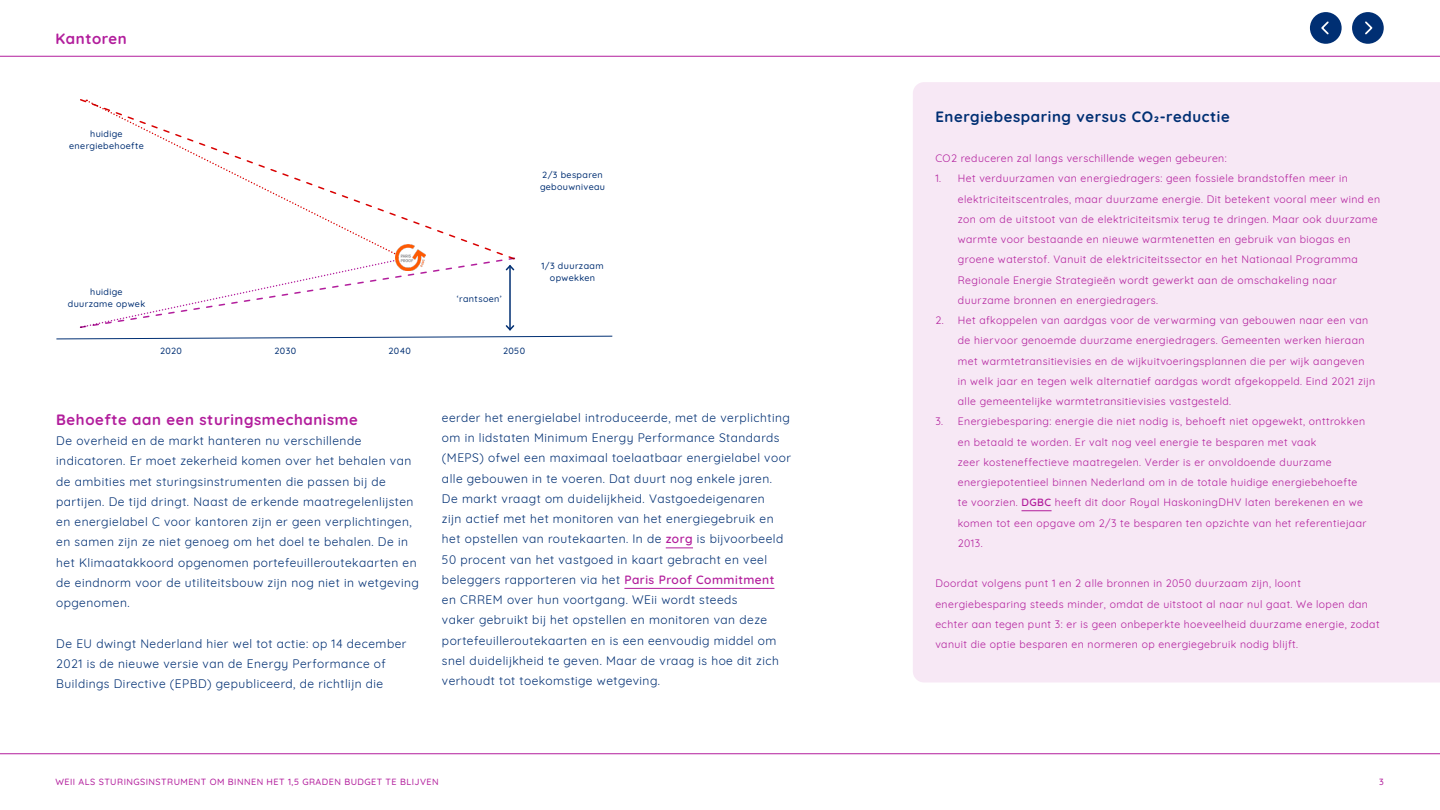
<style>
.page{position:relative;width:1440px;height:810px;background:#fff}
.page>*{position:absolute;margin:0;border:0;box-sizing:border-box;transform-origin:0 0}
.t1{font:700 15px "Quicksand";letter-spacing:.04em;color:#b21d9c}
.t2{font:700 15px "Quicksand";letter-spacing:.04em;color:#002f73}
.t3{font:12px/20.2px "Quicksand";letter-spacing:.04em;color:#002f73}
.t4{font:10.5px/20.2px "Quicksand";letter-spacing:.04em;color:#b21d9c}
.t5{font:500 9px/12px "Quicksand";letter-spacing:.04em;color:#002f73;text-align:center}
.t6{font:500 9px "Quicksand";letter-spacing:.05em;color:#b21d9c}
.s1{font-weight:600;color:#b21d9c}
.s2{font-weight:600}
</style>
<div class="page">
<div style="left:1352px;top:12px;width:32px;height:32px;background:#002f73;border-radius:50%"></div>
<svg style="left:1365px;top:21px;width:8px;height:14px"></svg>
<div style="left:1310px;top:12px;width:32px;height:32px;background:#002f73;border-radius:50%"></div>
<svg style="left:1321px;top:21px;width:8px;height:14px"></svg>
<hr style="left:0;top:56px;width:1440px;height:1px;background:#b21d9c">
<hr style="left:0;top:753px;width:1440px;height:1px;background:#b21d9c">
<div style="left:913px;top:82px;width:527px;height:600px;background:#f7e8f5"></div>
<svg style="left:666px;top:548px;width:27px;height:1px"></svg>
<hr style="left:624px;top:588px;width:150px;height:1px;background:#b21d9c">
<hr style="left:1022px;top:511px;width:30px;height:1px;background:#b21d9c">
<svg style="left:86px;top:99px;width:319px;height:158px"></svg>
<svg style="left:56px;top:257px;width:557px;height:82px"></svg>
<img style="left:396px;top:245px;width:30px;height:25px">
<h1 class="t1" style="left:56px;top:27px;width:73px">Kantoren</h1>
<p class="t5" style="left:69px;top:127px;width:76px">huidige energiebehoefte</p>
<p class="t5" style="left:540px;top:168px;width:67px;text-align:left">2/3 besparen gebouwniveau</p>
<p class="t5" style="left:68px;top:285px;width:79px">huidige duurzame opwek</p>
<p class="t5" style="left:457px;top:292px;width:46px">‘rantsoen’</p>
<p class="t5" style="left:160px;top:344px;width:23px">2020</p>
<p class="t5" style="left:275px;top:344px;width:23px">2030</p>
<p class="t5" style="left:389px;top:344px;width:24px">2040</p>
<p class="t5" style="left:503px;top:344px;width:23px">2050</p>
<p class="t5" style="left:541px;top:259px;width:64px">1/3 duurzaam opwekken</p>
<h1 class="t1" style="left:56px;top:408px;width:303px">Behoefte aan een sturingsmechanisme</h1>
<p class="t3" style="left:56px;top:429px;width:364px">De overheid en de markt hanteren nu verschillende indicatoren. Er moet zekerheid komen over het behalen van de ambities met sturingsinstrumenten die passen bij de partijen. De tijd dringt. Naast de erkende maatregelenlijsten en energielabel C voor kantoren zijn er geen verplichtingen, en samen zijn ze niet genoeg om het doel te behalen. De in het Klimaatakkoord opgenomen portefeuilleroutekaarten en de eindnorm voor de utiliteitsbouw zijn nog niet in wetgeving opgenomen.</p>
<p class="t3" style="left:56px;top:632px;width:352px">De EU dwingt Nederland hier wel tot actie: op 14 december<br>2021 is de nieuwe versie van de Energy Performance of<br>Buildings Directive (EPBD) gepubliceerd, de richtlijn die</p>
<p class="t3" style="left:442px;top:406px;width:350px">eerder het energielabel introduceerde, met de verplichting om in lidstaten Minimum Energy Performance Standards (MEPS) ofwel een maximaal toelaatbaar energielabel voor alle gebouwen in te voeren. Dat duurt nog enkele jaren.<br>De markt vraagt om duidelijkheid. Vastgoedeigenaren<br>zijn actief met het monitoren van het energiegebruik en het opstellen van routekaarten. In de <span class="s1">zorg</span> is bijvoorbeeld 50 procent van het vastgoed in kaart gebracht en veel beleggers rapporteren via het <span class="s1">Paris Proof Commitment </span>en CRREM over hun voortgang. WEii wordt steeds<br>vaker gebruikt bij het opstellen en monitoren van deze portefeuilleroutekaarten en is een eenvoudig middel om snel duidelijkheid te geven. Maar de vraag is hoe dit zich verhoudt tot toekomstige wetgeving.</p>
<h1 class="t2" style="left:935px;top:105px;width:296px">Energiebesparing versus CO2-reductie</h1>
<p class="t4" style="left:935px;top:147px;width:293px">CO2 reduceren zal langs verschillende wegen gebeuren:</p>
<p class="t4" style="left:958px;top:167px;width:424px;text-indent:-23px">1. Het verduurzamen van energiedragers: geen fossiele brandstoffen meer in elektriciteitscentrales, maar duurzame energie. Dit betekent vooral meer wind en zon om de uitstoot van de elektriciteitsmix terug te dringen. Maar ook duurzame warmte voor bestaande en nieuwe warmtenetten en gebruik van biogas en groene waterstof. Vanuit de elektriciteitssector en het Nationaal Programma Regionale Energie Strategieën wordt gewerkt aan de omschakeling naar duurzame bronnen en energiedragers.</p>
<p class="t4" style="left:958px;top:309px;width:419px;text-indent:-23px">2. Het afkoppelen van aardgas voor de verwarming van gebouwen naar een van de hiervoor genoemde duurzame energiedragers. Gemeenten werken hieraan met warmtetransitievisies en de wijkuitvoeringsplannen die per wijk aangeven in welk jaar en tegen welk alternatief aardgas wordt afgekoppeld. Eind 2021 zijn alle gemeentelijke warmtetransitievisies vastgesteld.</p>
<p class="t4" style="left:958px;top:410px;width:410px;text-indent:-23px">3. Energiebesparing: energie die niet nodig is, behoeft niet opgewekt, onttrokken en betaald te worden. Er valt nog veel energie te besparen met vaak<br>zeer kosteneffectieve maatregelen. Verder is er onvoldoende duurzame energiepotentieel binnen Nederland om in de totale huidige energiebehoefte te voorzien. <span class="s2">DGBC</span> heeft dit door Royal HaskoningDHV laten berekenen en we komen tot een opgave om 2/3 te besparen ten opzichte van het referentiejaar 2013.</p>
<p class="t4" style="left:935px;top:572px;width:446px">Doordat volgens punt 1 en 2 alle bronnen in 2050 duurzaam zijn, loont energiebesparing steeds minder, omdat de uitstoot al naar nul gaat. We lopen dan echter aan tegen punt 3: er is geen onbeperkte hoeveelheid duurzame energie, zodat vanuit die optie besparen en normeren op energiegebruik nodig blijft.</p>
<p class="t6" style="left:56px;top:775px;width:385px">WEII ALS STURINGSINSTRUMENT OM BINNEN HET 1,5 GRADEN BUDGET TE BLIJVEN</p>
<p class="t6" style="left:1379px;top:775px;width:6px">3</p>
</div>
